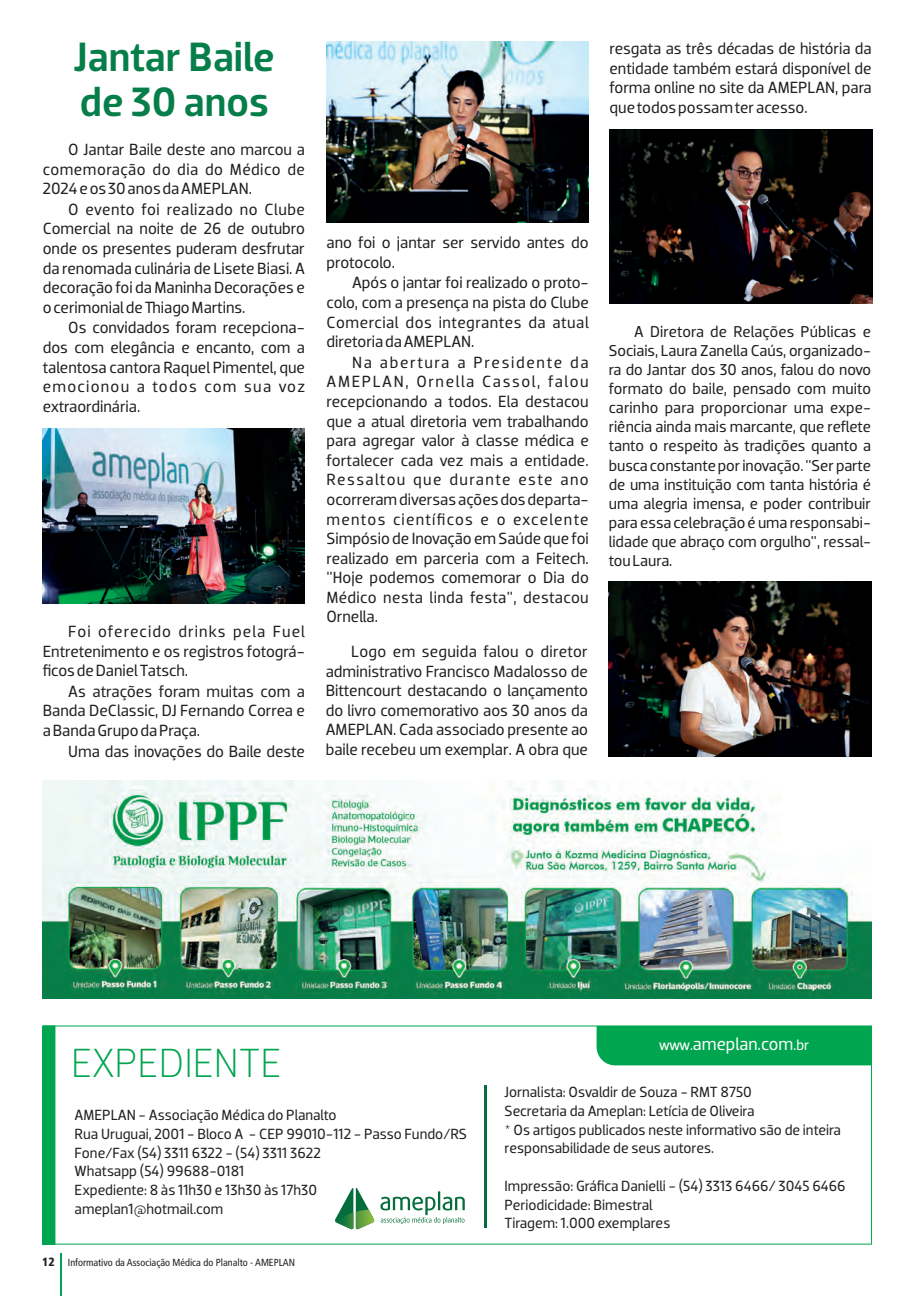
<style>
.page{position:relative;width:914px;height:1296px;background:#fff}
.page>*{position:absolute;margin:0;border:0;box-sizing:border-box;transform-origin:0 0}
.t1{font:500 41.7px/45.5px "Dobra";color:#067e49}
.t2{font:300 41.55px "Dobra";color:#00a54f}
.t3{font:18px "Dobra";color:#fff}
.t4{font:16.5px/19.6px "Dobra";color:#231f20;text-align:justify}
.t5{font:16.05px/19px "Dobra";color:#231f20;text-align:justify}
.t6{font:15px/18.8px "Dobra";color:#231f20}
.t7{font:condensed 10.2px "Frutiger";color:#231f20}
.s1{font-weight:900;font-size:11.85px}
.s2{font-size:15px}
</style>
<div class="page">
<hr style="left:61px;top:1253px;width:1px;height:43px;background:#00a54f">
<img style="left:43px;top:780px;width:828px;height:219px">
<svg style="left:335px;top:1188px;width:130px;height:42px"></svg>
<hr style="left:484px;top:1085px;width:2px;height:143px;background:#056d3b">
<div style="left:43px;top:1026px;width:12px;height:218px;background:#00a54f"></div>
<div style="left:42px;top:1026px;width:13px;height:219px;border:1px solid #00a54f"></div>
<div style="left:596px;top:1026px;width:275px;height:39px;background:#00a54f"></div>
<img style="left:43px;top:429px;width:262px;height:174px">
<img style="left:326px;top:42px;width:262px;height:180px">
<img style="left:609px;top:129px;width:263px;height:175px">
<img style="left:608px;top:581px;width:263px;height:176px">
<h1 class="t1" style="left:74px;top:38px;width:202px">Jantar Baile de 30 anos</h1>
<p class="t4" style="left:43px;top:141px;width:264px;text-indent:26px">O Jantar Baile deste ano marcou a comemoração do dia do Médico de 2024eos30anosdaAMEPLAN.</p>
<p class="t4" style="left:43px;top:201px;width:264px;text-indent:26px">O evento foi realizado no Clube Comercial na noite de 26 de outubro onde os presentes puderam desfrutar da renomada culinária de Lisete Biasi. A decoração foi da Maninha Decorações e ocerimonialde-iagoMartins.</p>
<p class="t4" style="left:43px;top:320px;width:264px;text-indent:26px">Os convidados foram recepciona&shy;dos com elegância e encanto, com a talentosa cantora Raquel Pimentel, que emocionou a todos com sua voz extraordinária.</p>
<p class="t4" style="left:43px;top:623px;width:264px;text-indent:26px">Foi oferecido drinks pela Fuel Entretenimento e os registros fotográ&shy;ficosdeDanielTatsch.</p>
<p class="t4" style="left:43px;top:683px;width:264px;text-indent:26px">As atrações foram muitas com a Banda DeClassic, DJ Fernando Correa e aBandaGrupodaPraça.</p>
<p class="t4" style="left:68px;top:743px;width:238px">Uma das inovações do Baile deste</p>
<p class="t4" style="left:609px;top:40px;width:264px">resgata as três décadas de história da entidade também estará disponível de forma online no site da AMEPLAN, para quetodospossamteracesso.</p>
<p class="t4" style="left:326px;top:234px;width:264px">ano foi o jantar ser servido antes do protocolo.</p>
<p class="t4" style="left:326px;top:275px;width:264px;text-indent:26px">Após o jantar foi realizado o proto&shy;colo, com a presença na pista do Clube Comercial dos integrantes da atual diretoriadaAMEPLAN.</p>
<p class="t4" style="left:326px;top:354px;width:264px;text-indent:26px">Na abertura a Presidente da AMEPLAN, Ornella Cassol, falou recepcionando a todos. Ela destacou que a atual diretoria vem trabalhando para agregar valor à classe médica e fortalecer cada vez mais a entidade.<br>Ressaltou que durante este ano ocorreram diversas ações dos departa&shy;mentos científicos e o excelente Simpósio de Inovação em Saúde que foi realizado em parceria com a Feitech. "Hoje podemos comemorar o Dia do Médico nesta linda festa", destacou Ornella.</p>
<p class="t4" style="left:326px;top:643px;width:264px;text-indent:26px">Logo em seguida falou o diretor administrativo Francisco Madalosso de Bittencourt destacando o lançamento do livro comemorativo aos 30 anos da AMEPLAN. Cada associado presente ao baile recebeu um exemplar. A obra que</p>
<p class="t5" style="left:608px;top:324px;width:264px;text-indent:26px">A Diretora de Relações Públicas e Sociais, Laura Zanella Caús, organizado&shy;ra do Jantar dos 30 anos, falou do novo formato do baile, pensado com muito carinho para proporcionar uma expe&shy;riência ainda mais marcante, que reflete tanto o respeito às tradições quanto a busca constante por inovação. "Ser parte de uma instituição com tanta história é uma alegria imensa, e poder contribuir para essa celebração é uma responsabi&shy;lidade que abraço com orgulho", ressal&shy;touLaura.</p>
<h2 class="t2" style="left:71px;top:1039px;width:212px">EXPEDIENTE</h2>
<p class="t6" style="left:75px;top:1107px;width:394px">AMEPLAN - Associação Médica do Planalto<br>Rua Uruguai, 2001 - Bloco A - CEP 99010-112 - Passo Fundo/RS Fone/Fax (54) 3311 6322 - (54) 3311 3622<br>Whatsapp (54) 99688-0181<br>Expediente: 8 às 11h30 e 13h30 às 17h30 ameplan1@hotmail.com</p>
<p class="t7" style="left:42px;top:1259px;width:254px"><span class="s1">12</span> Informativo da Associação Médica do Planalto - AMEPLAN</p>
<p class="t3" style="left:659px;top:1038px;width:152px"><span class="s2">www.</span>ameplan.com<span class="s2">.br</span></p>
<p class="t6" style="left:504px;top:1084px;width:338px">Jornalista: Osvaldir de Souza - RMT 8750<br>Secretaria da Ameplan: Letícia de Oliveira<br>* Os artigos publicados neste informativo são de inteira responsabilidade de seus autores.</p>
<p class="t6" style="left:504px;top:1178px;width:343px">Impressão: Gráfica Danielli - (54) 3313 6466/ 3045 6466<br>Periodicidade: Bimestral<br>Tiragem: 1.000 exemplares</p>
</div>
